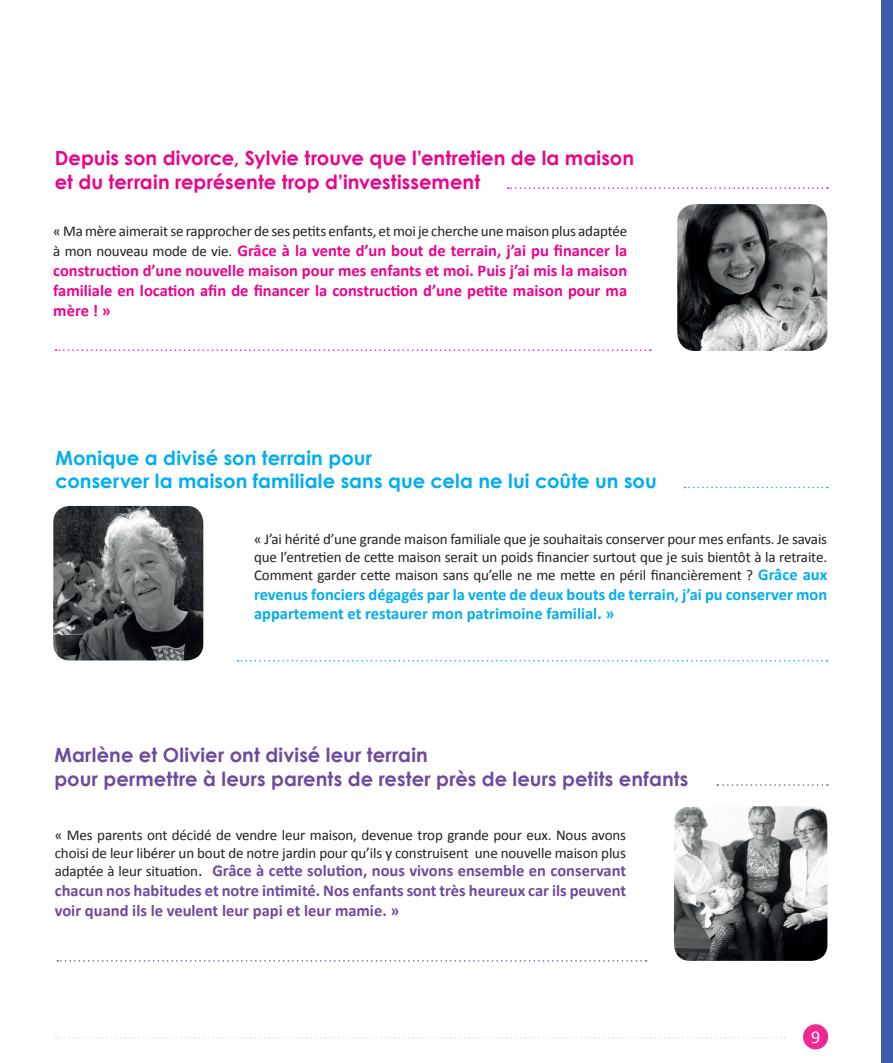
<style>
.page{position:relative;width:893px;height:1063px;background:#fff}
.page>*{position:absolute;margin:0;border:0;box-sizing:border-box;transform-origin:0 0}
.t1{font:700 19.5px/23.4px "Century Gothic";letter-spacing:.005em;color:#6e4a9e}
.t2{font:700 19.5px/23.4px "Century Gothic";letter-spacing:.005em;color:#ed028c}
.t3{font:700 19.5px/23.4px "Century Gothic";letter-spacing:.005em;color:#00aeef}
.t4{font:18px "Calibri";color:#fff}
.t5{font:700 16.5px/19.8px "Calibri";color:#ed028c;text-align:justify}
.t6{font:700 16.5px/19.8px "Calibri";color:#6e4a9e;text-align:justify}
.t7{font:700 16.5px/19.8px "Calibri";color:#00aeef}
.t8{font:15px/18px "Calibri";letter-spacing:-.01em;color:#231f20}
.s1{font-weight:400;font-size:15px;color:#231f20}
.s2{font-weight:700;font-size:16.5px;color:#00aeef}
.s3{font-weight:400;font-size:18px;color:#231f20}
</style>
<div class="page">
<div style="left:803px;top:1024px;width:25px;height:25px;background:#ed2893;border-radius:50%"></div>
<svg style="left:55px;top:1037px;width:730px;height:1px"></svg>
<div style="left:882px;top:0;width:11px;height:1063px;background:#3c5eab"></div>
<img style="left:677px;top:204px;width:150px;height:147px">
<img style="left:53px;top:506px;width:150px;height:154px">
<img style="left:674px;top:806px;width:153px;height:155px">
<svg style="left:508px;top:187px;width:320px;height:2px"></svg>
<svg style="left:56px;top:349px;width:595px;height:2px"></svg>
<svg style="left:238px;top:660px;width:589px;height:2px"></svg>
<svg style="left:57px;top:960px;width:590px;height:2px"></svg>
<svg style="left:685px;top:487px;width:143px;height:1px"></svg>
<svg style="left:717px;top:784px;width:111px;height:2px"></svg>
<h1 class="t2" style="left:55px;top:146px;width:581px">Depuis son divorce, Sylvie trouve que l’entretien de la maison et du terrain représente trop d’investissement</h1>
<p class="t8" style="left:53px;top:222px;width:575px">« Ma mère aimerait se rapprocher de ses petits enfants, et moi je cherche une maison plus adaptée</p>
<p class="t5" style="left:53px;top:240px;width:575px"><span class="s1">à mon nouveau mode de vie.</span> Grâce à la vente d’un bout de terrain, j’ai pu financer la construction d’une nouvelle maison pour mes enfants et moi. Puis j’ai mis la maison familiale en location afin de financer la construction d’une petite maison pour ma mère ! »</p>
<h1 class="t3" style="left:55px;top:445px;width:603px">Monique a divisé son terrain pour<br>conserver la maison familiale sans que cela ne lui coûte un sou</h1>
<p class="t8" style="left:254px;top:529px;width:575px;text-align:justify">« J’ai hérité d’une grande maison familiale que je souhaitais conserver pour mes enfants. Je savais que l’entretien de cette maison serait un poids financier surtout que je suis bientôt à la retraite.<br>Comment garder cette maison sans qu’elle ne me mette en péril financièrement ? <span class="s2">Grâce aux</span></p>
<p class="t7" style="left:254px;top:584px;width:575px">revenus fonciers dégagés par la vente de deux bouts de terrain, j’ai pu conserver mon appartement et restaurer mon patrimoine familial. »</p>
<h1 class="t1" style="left:54px;top:742px;width:636px">Marlène et Olivier ont divisé leur terrain<br>pour permettre à leurs parents de rester près de leurs petits enfants</h1>
<p class="t8" style="left:55px;top:826px;width:573px">« Mes parents ont décidé de vendre leur maison, devenue trop grande pour eux. Nous avons choisi de leur libérer un bout de notre jardin pour qu’ils y construisent une nouvelle maison plus</p>
<p class="t6" style="left:55px;top:860px;width:573px"><span class="s1">adaptée à leur situation</span><span class="s3">.</span> Grâce à cette solution, nous vivons ensemble en conservant chacun nos habitudes et notre intimité. Nos enfants sont très heureux car ils peuvent voir quand ils le veulent leur papi et leur mamie. »</p>
<p class="t4" style="left:811px;top:1026px;width:11px">9</p>
</div>
